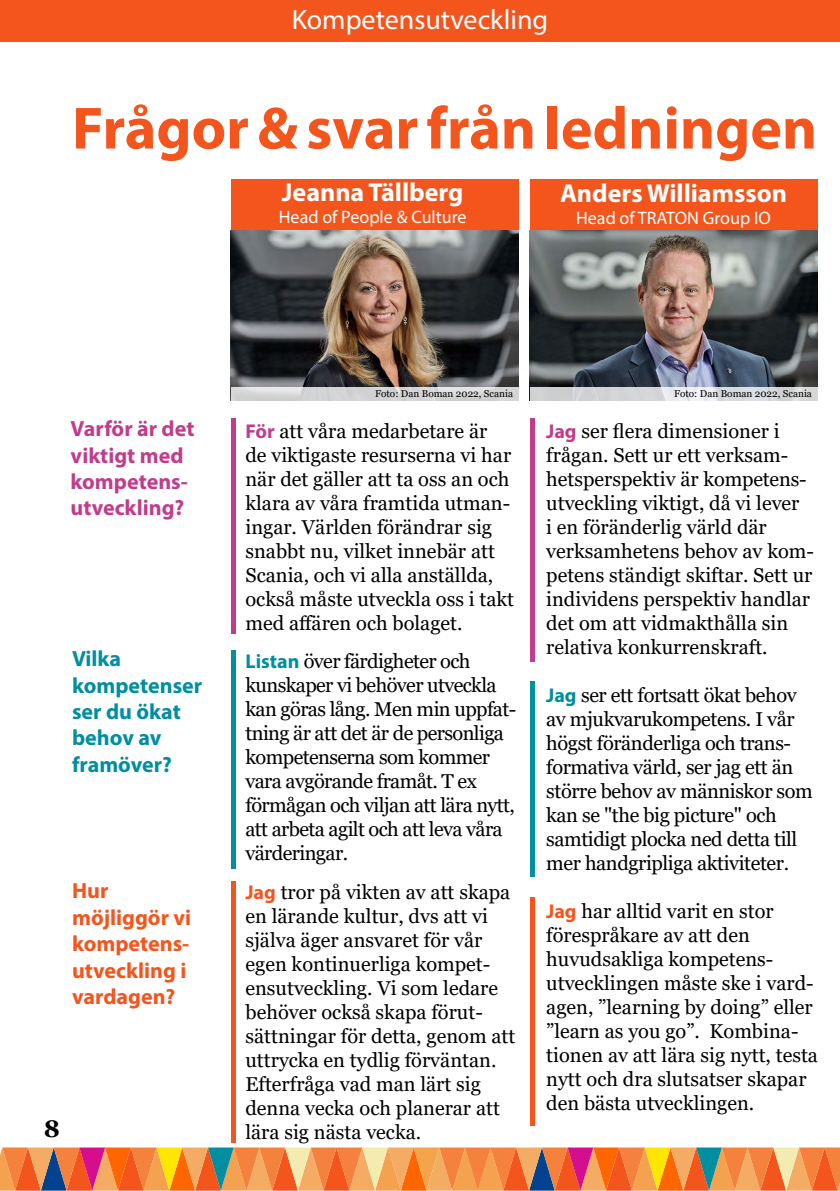
<style>
.page{position:relative;width:840px;height:1191px;background:#fff}
.page>*{position:absolute;margin:0;border:0;box-sizing:border-box;transform-origin:0 0}
.t1{font:700 60px "Myriad Pro";color:#f4551d}
.t2{font:28px "Myriad Pro";color:#fff}
.t3{font:700 26px "Myriad Pro";color:#fff}
.t4{font:700 24px "Georgia";color:#000}
.t5{font:700 22px/26.4px "Myriad Pro";color:#f4551d}
.t6{font:700 22px/26.4px "Myriad Pro";color:#c13d8c}
.t7{font:700 22px/26.4px "Myriad Pro";color:#008ea1}
.t8{font:20px/24px "Georgia";color:#000}
.t9{font:20px/24px "Georgia";letter-spacing:-.03em;color:#000}
.t10{font:20px/24px "Georgia";letter-spacing:-.02em;color:#000}
.t11{font:18px "Myriad Pro";color:#fff}
.t12{font:10px "Georgia";color:#000101}
.s1{font-family:"Myriad Pro";font-weight:700;color:#c13d8c}
.s2{font-family:"Myriad Pro";font-weight:700;color:#008ea1}
.s3{font-family:"Myriad Pro";font-weight:700;color:#f4551d}
</style>
<div class="page">
<div style="left:529px;top:179px;width:287px;height:52px;background:#f4551d"></div>
<div style="left:0;top:0;width:839px;height:42px;background:#f4551d"></div>
<svg style="left:0;top:1147px;width:839px;height:43px;background:#e5894c"></svg>
<hr style="left:839px;top:0;width:1px;height:42px;background:#f4551d">
<div style="left:231px;top:179px;width:287px;height:52px;background:#f4551d"></div>
<img style="left:231px;top:231px;width:287px;height:156px">
<svg style="left:231px;top:387px;width:287px;height:14px;background:#d6d5d6"></svg>
<img style="left:529px;top:231px;width:287px;height:156px">
<hr style="left:231px;top:418px;width:4px;height:215px;background:#c13d8c">
<hr style="left:231px;top:651px;width:4px;height:218px;background:#008ea1">
<hr style="left:231px;top:881px;width:4px;height:261px;background:#f4551d">
<svg style="left:529px;top:387px;width:287px;height:14px;background:#d7d9db"></svg>
<div style="left:529px;top:418px;width:5px;height:244px;background:#c13d8c"></div>
<div style="left:529px;top:681px;width:5px;height:195px;background:#008ea1"></div>
<div style="left:529px;top:897px;width:5px;height:229px;background:#f4551d"></div>
<h2 class="t2" style="left:291px;top:2px;width:258px">Kompetensutveckling</h2>
<h1 class="t1" style="left:72px;top:89px;width:746px">Frågor &amp; svar från ledningen</h1>
<h3 class="t3" style="left:282px;top:176px;width:183px">Jeanna Tällberg</h3>
<p class="t11" style="left:279px;top:206px;width:189px">Head of People &amp; Culture</p>
<h3 class="t3" style="left:559px;top:176px;width:228px">Anders Williamsson</h3>
<p class="t11" style="left:576px;top:207px;width:196px">Head of TRATON Group IO</p>
<p class="t6" style="left:71px;top:415px;width:125px">Varför är det viktigt med kompetens&shy;utveckling?</p>
<p class="t7" style="left:72px;top:645px;width:132px">Vilka kompetenser ser du ökat behov av framöver?</p>
<p class="t5" style="left:72px;top:877px;width:121px">Hur möjliggör vi kompetens&shy;utveckling i vardagen?</p>
<p class="t4" style="left:44px;top:1113px;width:18px">8</p>
<p class="t12" style="left:375px;top:388px;width:139px">Foto: Dan Boman 2022, Scania</p>
<p class="t12" style="left:673px;top:388px;width:139px">Foto: Dan Boman 2022, Scania</p>
<p class="t8" style="left:245px;top:419px;width:270px"><span class="s1">För</span> att våra medarbetare är<br>de viktigaste resurserna vi har när det gäller att ta oss an och klara av våra framtida utman&shy;ingar. Världen förändrar sig snabbt nu, vilket innebär att<br>Scania, och vi alla anställda, också måste utveckla oss i takt med affären och bolaget.</p>
<p class="t9" style="left:245px;top:649px;width:272px"><span class="s2">Listan</span> över färdigheter och kunskaper vi behöver utveckla kan göras lång. Men min uppfat&shy;tning är att det är de personliga kompetenserna som kommer vara avgörande framåt. T ex förmågan och viljan att lära nytt, att arbeta agilt och att leva våra värderingar.</p>
<p class="t8" style="left:245px;top:880px;width:271px"><span class="s3">Jag</span> tror på vikten av att skapa en lärande kultur, dvs att vi själva äger ansvaret för vår egen kontinuerliga kompet&shy;ensutveckling. Vi som ledare behöver också skapa förut&shy;sättningar för detta, genom att uttrycka en tydlig förväntan.<br>Efterfråga vad man lärt sig denna vecka och planerar att lära sig nästa vecka.</p>
<p class="t8" style="left:546px;top:419px;width:269px"><span class="s1">Jag</span> ser flera dimensioner i frågan. Sett ur ett verksam&shy;hetsperspektiv är kompetens&shy;utveckling viktigt, då vi lever<br>i en föränderlig värld där verksamhetens behov av kom&shy;petens ständigt skiftar. Sett ur individens perspektiv handlar det om att vidmakthålla sin relativa konkurrenskraft.</p>
<p class="t10" style="left:546px;top:683px;width:268px"><span class="s2">Jag</span> ser ett fortsatt ökat behov av mjukvarukompetens. I vår högst föränderliga och trans&shy;formativa värld, ser jag ett än större behov av människor som kan se "the big picture" och samtidigt plocka ned detta till mer handgripliga aktiviteter.</p>
<p class="t8" style="left:546px;top:899px;width:273px"><span class="s3">Jag</span> har alltid varit en stor förespråkare av att den huvudsakliga kompetens&shy;utvecklingen måste ske i vard&shy;agen, ”learning by doing” eller ”learn as you go”. Kombina&shy;tionen av att lära sig nytt, testa nytt och dra slutsatser skapar den bästa utvecklingen.</p>
</div>
